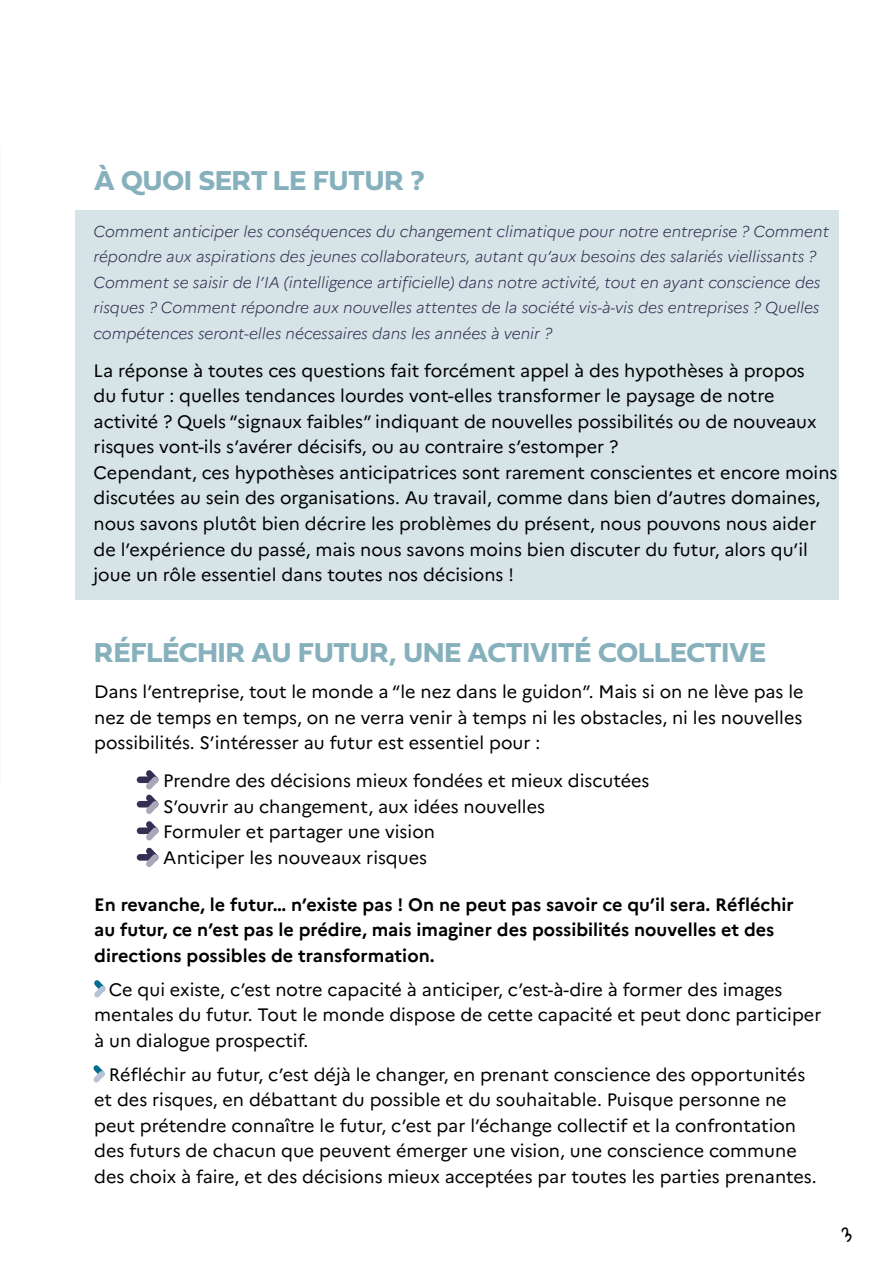
<style>
.page{position:relative;width:893px;height:1263px;background:#fff}
.page>*{position:absolute;margin:0;border:0;box-sizing:border-box;transform-origin:0 0}
.t1{font:28.5px "Fieldwork Geo Bold";color:#86b1bc}
.t2{font:18px/25.5px "Marianne";color:#000}
.t3{font:700 18px/25.5px "Marianne";color:#000}
.t4{font:18px "Gloria Hallelujah";color:#000}
.t5{font:italic 300 15.75px/25.5px "Marianne";color:#332f53}
</style>
<div class="page">
<div style="left:75px;top:210px;width:764px;height:390px;background:#d6e4e7"></div>
<div style="left:137px;top:776px;width:21px;height:7px;background:#332e52;border-radius:3px"></div>
<div style="left:137px;top:801px;width:21px;height:6px;background:#332e52;border-radius:3px"></div>
<svg style="left:146px;top:770px;width:13px;height:44px"></svg>
<div style="left:137px;top:827px;width:21px;height:7px;background:#332e52;border-radius:3px"></div>
<svg style="left:146px;top:821px;width:13px;height:20px"></svg>
<div style="left:137px;top:854px;width:21px;height:7px;background:#332e52;border-radius:3px"></div>
<svg style="left:146px;top:847px;width:13px;height:20px"></svg>
<svg style="left:94px;top:980px;width:11px;height:18px"></svg>
<svg style="left:93px;top:1065px;width:12px;height:18px"></svg>
<h1 class="t1" style="left:94px;top:158px;width:332px">À QUOI SERT LE FUTUR ?</h1>
<p class="t5" style="left:94px;top:218px;width:737px">Comment anticiper les conséquences du changement climatique pour notre entreprise ? Comment répondre aux aspirations des jeunes collaborateurs, autant qu’aux besoins des salariés viellissants ?<br>Comment se saisir de l’IA (intelligence artificielle) dans notre activité, tout en ayant conscience des risques ? Comment répondre aux nouvelles attentes de la société vis-à-vis des entreprises ? Quelles compétences seront-elles nécessaires dans les années à venir ?</p>
<p class="t2" style="left:94px;top:358px;width:745px">La réponse à toutes ces questions fait forcément appel à des hypothèses à propos<br>du futur : quelles tendances lourdes vont-elles transformer le paysage de notre activité ? Quels “signaux faibles” indiquant de nouvelles possibilités ou de nouveaux risques vont-ils s’avérer décisifs, ou au contraire s’estomper ?<br>Cependant, ces hypothèses anticipatrices sont rarement conscientes et encore moins discutées au sein des organisations. Au travail, comme dans bien d’autres domaines, nous savons plutôt bien décrire les problèmes du présent, nous pouvons nous aider de l’expérience du passé, mais nous savons moins bien discuter du futur, alors qu’il joue un rôle essentiel dans toutes nos décisions !</p>
<h1 class="t1" style="left:94px;top:630px;width:673px">RÉFLÉCHIR AU FUTUR, UNE ACTIVITÉ COLLECTIVE</h1>
<p class="t2" style="left:94px;top:679px;width:711px;text-align:justify">Dans l’entreprise, tout le monde a “le nez dans le guidon”. Mais si on ne lève pas le nez de temps en temps, on ne verra venir à temps ni les obstacles, ni les nouvelles possibilités. S’intéresser au futur est essentiel pour :</p>
<p class="t2" style="left:163px;top:768px;width:488px">Prendre des décisions mieux fondées et mieux discutées S’ouvrir au changement, aux idées nouvelles<br>Formuler et partager une vision<br>Anticiper les nouveaux risques</p>
<p class="t3" style="left:94px;top:891px;width:701px">En revanche, le futur… n’existe pas ! On ne peut pas savoir ce qu’il sera. Réfléchir au futur, ce n’est pas le prédire, mais imaginer des possibilités nouvelles et des directions possibles de transformation.</p>
<p class="t2" style="left:94px;top:976px;width:729px;text-indent:15px">Ce qui existe, c’est notre capacité à anticiper, c’est-à-dire à former des images mentales du futur. Tout le monde dispose de cette capacité et peut donc participer à un dialogue prospectif.</p>
<p class="t2" style="left:94px;top:1061px;width:724px;text-indent:15px">Réfléchir au futur, c’est déjà le changer, en prenant conscience des opportunités et des risques, en débattant du possible et du souhaitable. Puisque personne ne peut prétendre connaître le futur, c’est par l’échange collectif et la confrontation des futurs de chacun que peuvent émerger une vision, une conscience commune des choix à faire, et des décisions mieux acceptées par toutes les parties prenantes.</p>
<p class="t4" style="left:842px;top:1225px;width:12px">3</p>
</div>
